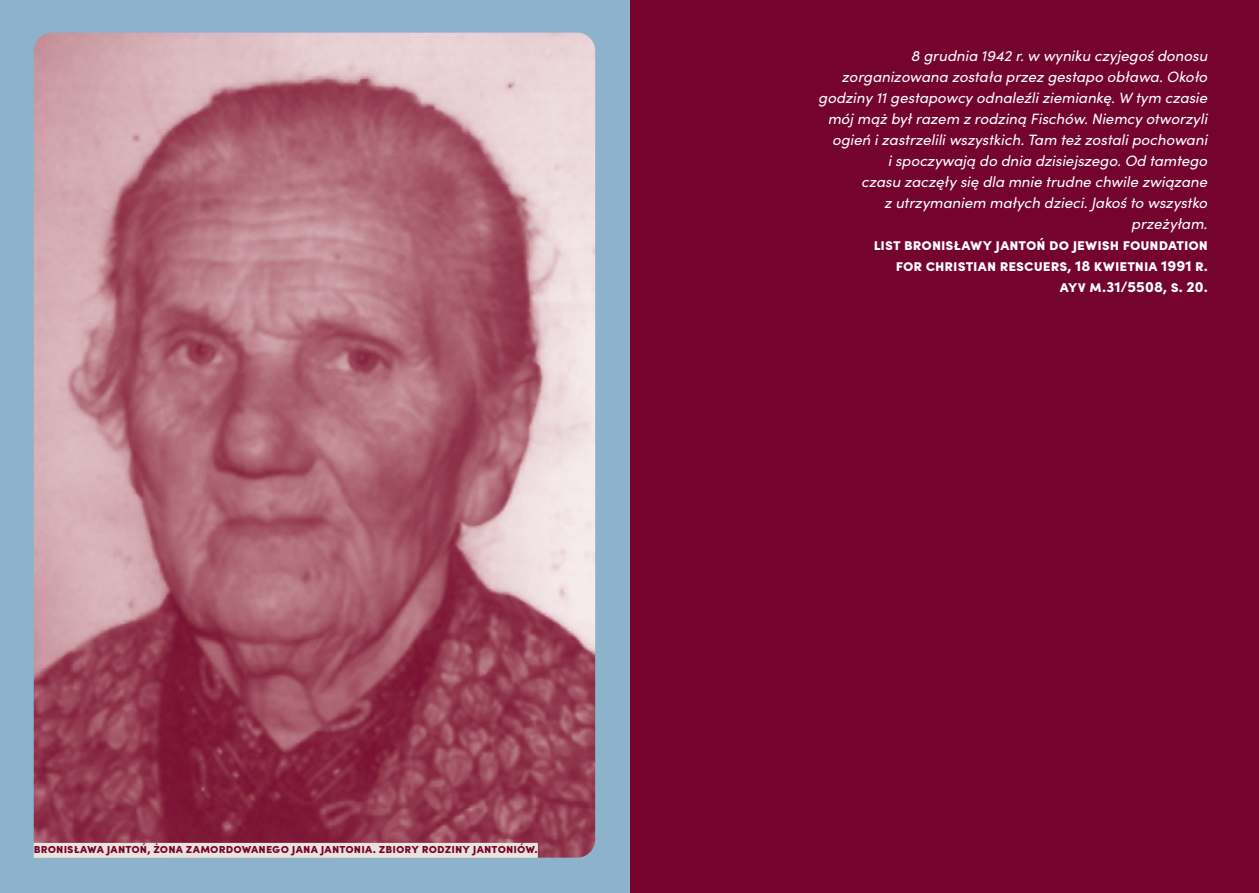
<style>
.page{position:relative;width:1259px;height:893px;background:#fff}
.page>*{position:absolute;margin:0;border:0;box-sizing:border-box;transform-origin:0 0}
.t1{font:italic 15px/21px "Sofia Pro";color:#fff;text-align:right}
.t2{font:900 15px/21px "Sofia Pro";color:#fff;text-align:right}
.t3{font:900 12px "Sofia Pro";letter-spacing:.005em;color:#74032d}
</style>
<div class="page">
<div style="left:629px;top:0;width:630px;height:893px;background:#74032d"></div>
<div style="left:0;top:0;width:629px;height:893px;background:#8cb3cb"></div>
<img style="left:34px;top:33px;width:561px;height:825px">
<div style="left:34px;top:843px;width:504px;height:15px;background:#eae3db"></div>
<p class="t3" style="left:34px;top:840px;width:505px">BRONISŁAWA JANTOŃ, ŻONA ZAMORDOWANEGO JANA JANTONIA. ZBIORY RODZINY JANTONIÓW.</p>
<p class="t1" style="left:819px;top:44px;width:390px">8 grudnia 1942 r. w wyniku czyjegoś donosu zorganizowana została przez gestapo obława. Około godziny 11 gestapowcy odnaleźli ziemiankę. W tym czasie mój mąż był razem z rodziną Fischów. Niemcy otworzyli ogień i zastrzelili wszystkich. Tam też zostali pochowani<br>i spoczywają do dnia dzisiejszego. Od tamtego<br>czasu zaczęły się dla mnie trudne chwile związane<br>z utrzymaniem małych dzieci. Jakoś to wszystko przeżyłam.</p>
<p class="t2" style="left:873px;top:233px;width:336px">LIST BRONISŁAWY JANTOŃ DO JEWISH FOUNDATION<br>FOR CHRISTIAN RESCUERS, 18 KWIETNIA 1991 R.<br>AYV M.31/5508, S. 20.</p>
</div>
